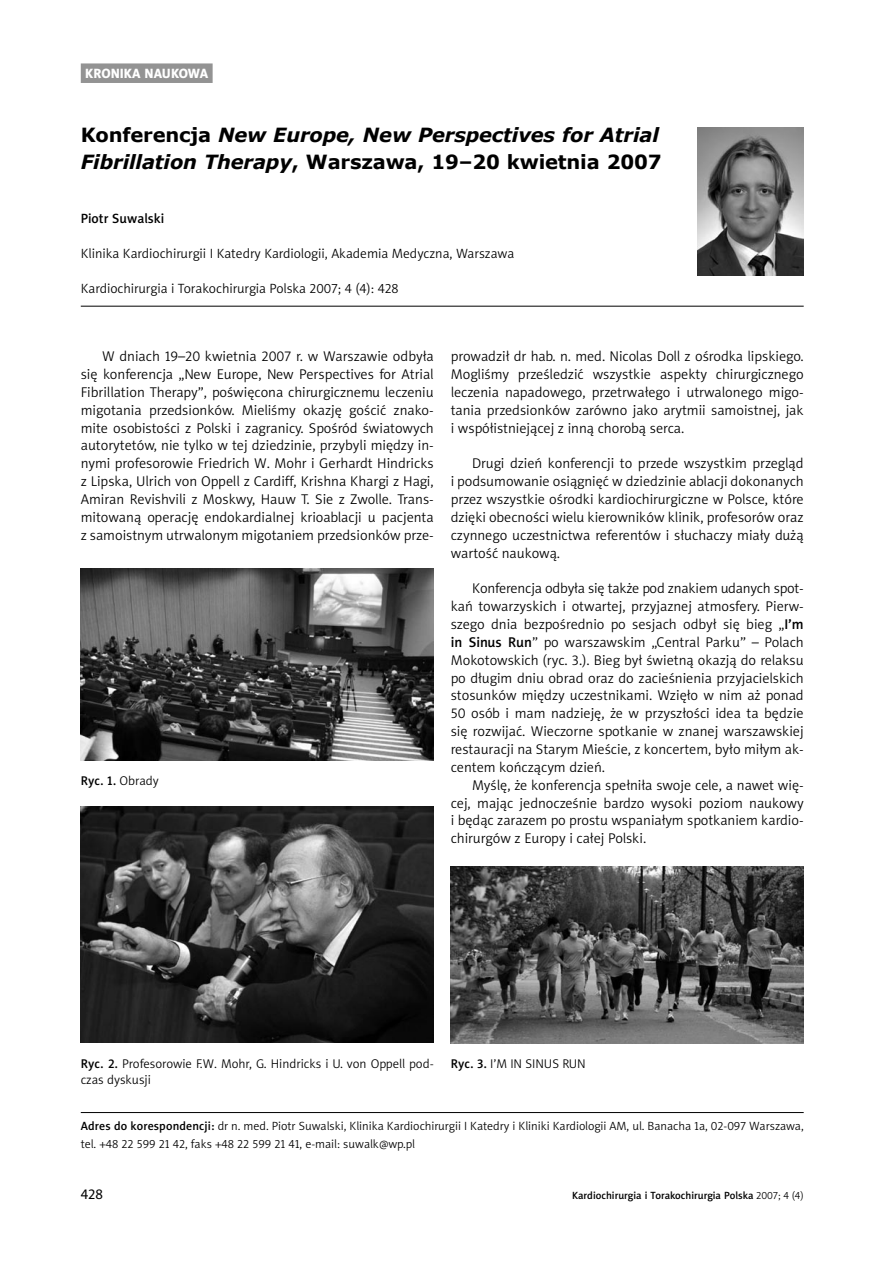
<style>
.page{position:relative;width:893px;height:1263px;background:#fff}
.page>*{position:absolute;margin:0;border:0;box-sizing:border-box;transform-origin:0 0}
.Tytuł_artykułu{font:italic 700 19.5px/27px "Verdana";letter-spacing:-.01em;color:#000}
.Text{font:14.25px/17.9px "Naomi Sans EFNTT Light";color:#000;text-align:justify}
.t1{font:14.25px "Naomi Sans EFNTT";color:#000}
.Miejsce_pracy{font:13.5px "Naomi Sans EFNTT Light";color:#000}
.Za{font:13.5px "Naomi Sans EFNTT Light";color:#000}
.Tytuł_Dzialu_na_rastrze{font:13.5px "Naomi Sans EFNTT Heavy";color:#fff}
.Autor{font:13.5px "Naomi Sans EFNTT Medium";color:#000}
.Podpis_pod_ryc{font:12.75px/16.5px "Naomi Sans EFNTT Light";color:#000}
.Podpis_pod_ryc-2{font:12.75px "Naomi Sans EFNTT Medium";color:#000}
.Adres_do_korespondencji{font:12px/18px "Naomi Sans EFNTT Light";color:#000}
.t2{font:10.5px "Naomi Sans EFNTT Medium";color:#000}
.s1{font-style:normal}
.s2{font-family:"Naomi Sans EFNTT Medium"}
.s3{font-family:"Naomi Sans EFNTT Light"}
</style>
<div class="page">
<div style="left:81px;top:63px;width:132px;height:20px;background:#939393"></div>
<hr style="left:81px;top:306px;width:723px;height:1px;background:#000">
<hr style="left:81px;top:1112px;width:723px;height:1px;background:#000">
<img style="left:697px;top:128px;width:107px;height:148px">
<img style="left:81px;top:568px;width:353px;height:192px">
<img style="left:81px;top:806px;width:353px;height:237px">
<img style="left:451px;top:866px;width:353px;height:177px">
<p class="Tytuł_Dzialu_na_rastrze" style="left:85px;top:65px;width:125px">KRONIKA NAUKOWA</p>
<p class="Tytuł_artykułu" style="left:81px;top:121px;width:582px"><span class="s1">Konferencja</span> New Europe, New Perspectives for Atrial<br>Fibrillation Therapy<span class="s1">, Warszawa, 19–20 kwietnia 2007</span></p>
<p class="Autor" style="left:81px;top:210px;width:85px">Piotr Suwalski</p>
<p class="Miejsce_pracy" style="left:81px;top:246px;width:435px">Klinika Kardiochirurgii I Katedry Kardiologii, Akademia Medyczna, Warszawa</p>
<p class="Za" style="left:81px;top:281px;width:319px">Kardiochirurgia i Torakochirurgia Polska 2007; 4 (4): 428</p>
<p class="Text" style="left:81px;top:347px;width:354px;text-indent:21px">W dniach 19–20 kwietnia 2007 r. w Warszawie odby³a siê konferencja „New Europe, New Perspectives for Atrial Fibrillation Therapy”, poœwiêcona chirurgicznemu leczeniu migotania przedsionków. Mieliœmy okazjê goœciæ znako&shy;mite osobistoœci z Polski i zagranicy. Spoœród œwiatowych autorytetów, nie tylko w tej dziedzinie, przybyli miêdzy in&shy;nymi profesorowie Friedrich W. Mohr i Gerhardt Hindricks z Lipska, Ulrich von Oppell z Cardiff, Krishna Khargi z Hagi, Amiran Revishvili z Moskwy, Hauw T. Sie z Zwolle. Trans&shy;mitowan¹ operacjê endokardialnej krioablacji u pacjenta z samoistnym utrwalonym migotaniem przedsionków prze-</p>
<p class="Text" style="left:451px;top:347px;width:354px">prowadzi³ dr hab. n. med. Nicolas Doll z oœrodka lipskiego.<br>Mogliœmy przeœledziæ wszystkie aspekty chirurgicznego leczenia napadowego, przetrwa³ego i utrwalonego migo&shy;tania przedsionków zarówno jako arytmii samoistnej, jak i wspó³istniej¹cej z inn¹ chorob¹ serca.</p>
<p class="Text" style="left:451px;top:455px;width:354px;text-indent:21px">Drugi dzieñ konferencji to przede wszystkim przegl¹d i podsumowanie osi¹gniêæ w dziedzinie ablacji dokonanych przez wszystkie oœrodki kardiochirurgiczne w Polsce, które dziêki obecnoœci wielu kierowników klinik, profesorów oraz czynnego uczestnictwa referentów i s³uchaczy mia³y du¿¹ wartoœæ naukow¹.</p>
<p class="Text" style="left:451px;top:579px;width:354px;text-indent:21px">Konferencja odby³a siê tak¿e pod znakiem udanych spot&shy;kañ towarzyskich i otwartej, przyjaznej atmosfery. Pierw&shy;szego dnia bezpoœrednio po sesjach odby³ siê bieg „<span class="s2">I’m in Sinus Run</span>” po warszawskim „Central Parku” – Polach Mokotowskich (ryc. 3.). Bieg by³ œwietn¹ okazj¹ do relaksu po d³ugim dniu obrad oraz do zacieœnienia przyjacielskich stosunków miêdzy uczestnikami. Wziê³o w nim a¿ ponad 50 osób i mam nadziejê, ¿e w przysz³oœci idea ta bêdzie siê rozwijaæ. Wieczorne spotkanie w znanej warszawskiej restauracji na Starym Mieœcie, z koncertem, by³o mi³ym ak&shy;centem koñcz¹cym dzieñ.</p>
<p class="Text" style="left:451px;top:776px;width:354px;text-indent:21px">Myœlê, ¿e konferencja spe³ni³a swoje cele, a nawet wiê&shy;cej, maj¹c jednoczeœnie bardzo wysoki poziom naukowy i bêd¹c zarazem po prostu wspania³ym spotkaniem kardio&shy;chirurgów z Europy i ca³ej Polski.</p>
<p class="Podpis_pod_ryc-2" style="left:81px;top:773px;width:80px">Ryc. 1. <span class="s3">Obrady</span></p>
<p class="Podpis_pod_ryc" style="left:81px;top:1055px;width:354px"><span class="s2">Ryc. 2.</span> Profesorowie F.W. Mohr, G. Hindricks i U. von Oppell pod&shy;czas dyskusji</p>
<p class="Podpis_pod_ryc" style="left:451px;top:1055px;width:136px"><span class="s2">Ryc. 3.</span> I’M IN SINUS RUN</p>
<p class="Adres_do_korespondencji" style="left:81px;top:1117px;width:724px"><span class="s2">Adres do korespondencji:</span> dr n. med. Piotr Suwalski, Klinika Kardiochirurgii I Katedry i Kliniki Kardiologii AM, ul. Banacha 1a, 02-097 Warszawa, tel. +48 22 599 21 42, faks +48 22 599 21 41, e-mail: suwalk@wp.pl</p>
<p class="t1" style="left:81px;top:1185px;width:24px">428</p>
<p class="t2" style="left:572px;top:1189px;width:233px">Kardiochirurgia i Torakochirurgia Polska <span class="s3">2007; 4 (4)</span></p>
</div>
